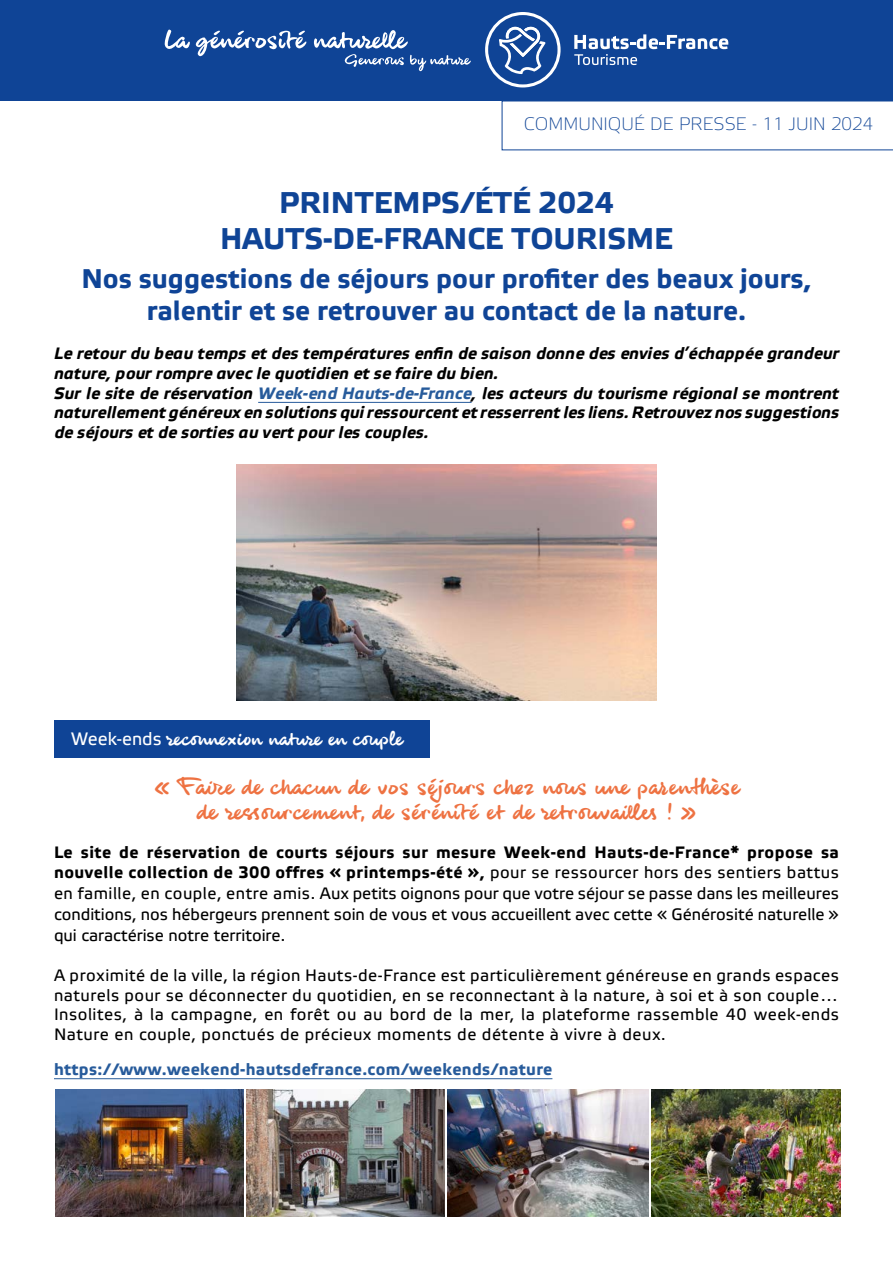
<style>
.page{position:relative;width:893px;height:1263px;background:#fff}
.page>*{position:absolute;margin:0;border:0;box-sizing:border-box;transform-origin:0 0}
.t1{font:700 30px/36px "Etelka Text Pro";color:#0f4496;text-align:center}
.t2{font:700 27px/32.4px "Etelka Text Pro";color:#0f4496;text-align:center}
.t3{font:21px/25.2px "black Hand";letter-spacing:.02em;color:#ee7242;text-align:center}
.t4{font:18px "black Hand";color:#fff}
.t5{font:18px "Etelka Thin Pro";color:#0f4496}
.t6{font:16.5px/20.7px "Etelka Text Pro";letter-spacing:.015em;color:#000;text-align:justify}
.t7{font:italic 700 16.5px/19.8px "Etelka Text Pro";color:#000}
.t8{font:700 16.5px "Etelka Text Pro";letter-spacing:.02em;color:#275b9b}
.s1{color:#275b9b}
.s2{font-family:"Etelka Text Pro"}
.s3{font-weight:700}
</style>
<div class="page">
<div style="left:0;top:0;width:893px;height:101px;background:#0f4496"></div>
<svg style="left:165px;top:30px;width:25px;height:19px"></svg>
<svg style="left:196px;top:31px;width:110px;height:25px"></svg>
<svg style="left:485px;top:12px;width:76px;height:75px"></svg>
<svg style="left:574px;top:34px;width:154px;height:31px"></svg>
<svg style="left:314px;top:30px;width:157px;height:41px"></svg>
<svg style="left:502px;top:101px;width:391px;height:49px"></svg>
<hr style="left:258px;top:402px;width:214px;height:1px;background:#275b9b">
<div style="left:54px;top:721px;width:375px;height:37px;background:#0f4496"></div>
<hr style="left:54px;top:1078px;width:498px;height:1px;background:#275b9b">
<img style="left:55px;top:1090px;width:188px;height:126px">
<img style="left:247px;top:1090px;width:197px;height:126px">
<img style="left:448px;top:1090px;width:200px;height:126px">
<img style="left:652px;top:1090px;width:188px;height:126px">
<img style="left:236px;top:464px;width:421px;height:237px">
<p class="t5" style="left:524px;top:114px;width:351px">COMMUNIQUÉ DE PRESSE - 11 JUIN 2024</p>
<h1 class="t1" style="left:220px;top:186px;width:454px">PRINTEMPS/ÉTÉ 2024<br>HAUTS-DE-FRANCE TOURISME</h1>
<h2 class="t2" style="left:81px;top:264px;width:732px">Nos suggestions de séjours pour profiter des beaux jours, ralentir et se retrouver au contact de la nature.</h2>
<p class="t7" style="left:54px;top:344px;width:786px">Le retour du beau temps et des températures enfin de saison donne des envies d’échappée grandeur nature, pour rompre avec le quotidien et se faire du bien.<br>Sur le site de réservation <span class="s1">Week-end Hauts-de-France</span>, les acteurs du tourisme régional se montrent naturellement généreux en solutions qui ressourcent et resserrent les liens. Retrouvez nos suggestions de séjours et de sorties au vert pour les couples.</p>
<p class="t4" style="left:71px;top:728px;width:335px"><span class="s2">Week-ends</span> reconnexion nature en couple</p>
<p class="t3" style="left:153px;top:774px;width:588px">« Faire de chacun de vos séjours chez nous une parenthèse de ressourcement, de sérénité et de retrouvailles ! »</p>
<p class="t6" style="left:54px;top:843px;width:786px"><span class="s3">Le site de réservation de courts séjours sur mesure Week-end Hauts-de-France* propose sa nouvelle collection de 300 offres « printemps-été »,</span> pour se ressourcer hors des sentiers battus en famille, en couple, entre amis. Aux petits oignons pour que votre séjour se passe dans les meilleures conditions, nos hébergeurs prennent soin de vous et vous accueillent avec cette « Générosité naturelle » qui caractérise notre territoire.</p>
<p class="t6" style="left:54px;top:966px;width:786px;line-height:19.8px">A proximité de la ville, la région Hauts-de-France est particulièrement généreuse en grands espaces naturels pour se déconnecter du quotidien, en se reconnectant à la nature, à soi et à son couple… Insolites, à la campagne, en forêt ou au bord de la mer, la plateforme rassemble 40 week-ends Nature en couple, ponctués de précieux moments de détente à vivre à deux.</p>
<p class="t8" style="left:54px;top:1060px;width:500px">https://www.weekend-hautsdefrance.com/weekends/nature</p>
</div>
